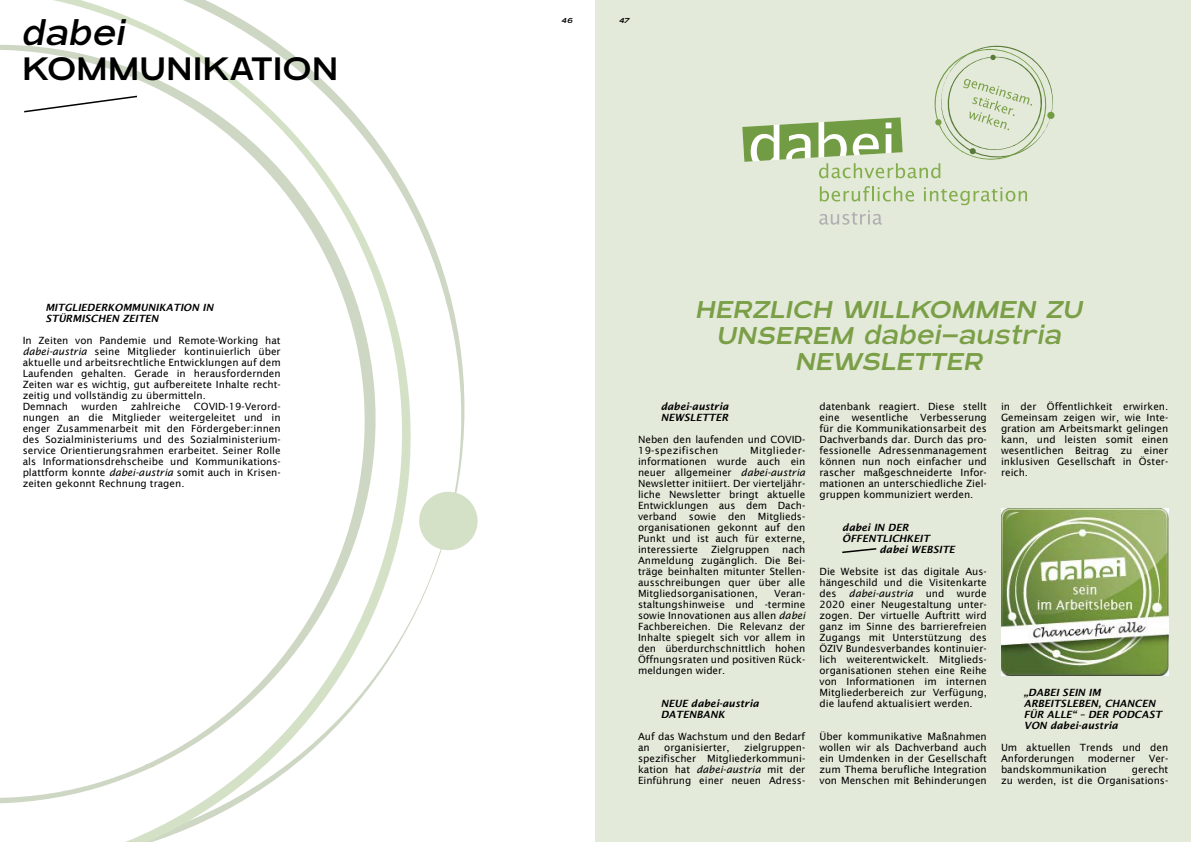
<style>
.page{position:relative;width:1191px;height:842px;background:#fff}
.page>*{position:absolute;margin:0;border:0;box-sizing:border-box;transform-origin:0 0}
.t1{font:40.5px "Blatant";letter-spacing:.03em;color:#000}
.t2{font:italic 40.5px "Blatant";letter-spacing:.03em;color:#000}
.t3{font:italic 30.4px/25.9px "Blatant";letter-spacing:.03em;color:#7a9f47;text-align:center}
.t4{font:10px/11px "Lucida Sans";color:#000;text-align:justify}
.t5{font:italic 600 10px/11px "Lucida Sans";color:#000}
.t6{font:italic 9px "Blatant";color:#000}
.s1{font-style:italic}
</style>
<div class="page">
<div style="left:595px;top:0;width:596px;height:842px;background:#e4eada"></div>
<svg style="left:0;top:0;width:419px;height:842px"></svg>
<svg style="left:415px;top:488px;width:63px;height:66px"></svg>
<svg style="left:23px;top:95px;width:116px;height:18px"></svg>
<svg style="left:842px;top:548px;width:35px;height:6px"></svg>
<svg style="left:820px;top:186px;width:94px;height:15px"></svg>
<svg style="left:924px;top:187px;width:103px;height:18px"></svg>
<svg style="left:819px;top:210px;width:63px;height:15px"></svg>
<svg style="left:742px;top:45px;width:313px;height:133px"></svg>
<img style="left:1001px;top:508px;width:167px;height:167px">
<h1 class="t2" style="left:23px;top:12px;width:104px">dabei</h1>
<h1 class="t1" style="left:23px;top:46px;width:316px">KOMMUNIKATION</h1>
<p class="t6" style="left:562px;top:15px;width:12px">46</p>
<p class="t6" style="left:619px;top:15px;width:12px">47</p>
<h2 class="t3" style="left:697px;top:296px;width:388px">HERZLICH WILLKOMMEN ZU<br>UNSEREM dabei-austria<br>NEWSLETTER</h2>
<p class="t5" style="left:45px;top:302px;width:169px">MITGLIEDERKOMMUNIKATION IN<br>STÜRMISCHEN ZEITEN</p>
<p class="t4" style="left:23px;top:335px;width:259px;text-align:left">In Zeiten von Pandemie und Remote-Working hat <span class="s1">dabei-austria</span> seine Mitglieder kontinuierlich über aktuelle und arbeitsrechtliche Entwicklungen auf dem Laufenden gehalten. Gerade in herausfordernden Zeiten war es wichtig, gut aufbereitete Inhalte recht&shy;zeitig und vollständig zu übermitteln.<br>Demnach</p>
<p class="t4" style="left:1001px;top:401px;width:169px">in der Öffentlichkeit erwirken.<br>Gemeinsam zeigen wir, wie Inte&shy;gration am Arbeitsmarkt gelingen kann, und leisten somit einen wesentlichen Beitrag zu einer inklusiven Gesellschaft in Öster&shy;reich.</p>
<p class="t4" style="left:819px;top:401px;width:169px">datenbank reagiert. Diese stellt eine wesentliche Verbesserung für die Kommunikationsarbeit des Dachverbands dar. Durch das pro&shy;fessionelle Adressenmanagement können nun noch einfacher und rascher maßgeschneiderte Infor&shy;mationen an unterschiedliche Ziel&shy;gruppen kommuniziert werden.</p>
<p class="t5" style="left:842px;top:522px;width:68px">dabei IN DER</p>
<p class="t5" style="left:842px;top:533px;width:89px">ÖFFENTLICHKEIT</p>
<p class="t5" style="left:879px;top:544px;width:77px">dabei WEBSITE</p>
<p class="t4" style="left:819px;top:566px;width:169px">Die Website ist das digitale Aus&shy;hängeschild und die Visitenkarte des <span class="s1">dabei-austria</span> und wurde 2020 einer Neugestaltung unter&shy;zogen. Der virtuelle Auftritt wird ganz im Sinne des barrierefreien Zugangs mit Unterstützung des ÖZIV Bundesverbandes kontinuier&shy;lich weiterentwickelt. Mitglieds&shy;organisationen stehen eine Reihe von Informationen im internen Mitgliederbereich zur Verfügung, die laufend aktualisiert werden.</p>
<p class="t4" style="left:819px;top:731px;width:169px">Über kommunikative Maßnahmen wollen wir als Dachverband auch ein Umdenken in der Gesellschaft zum Thema berufliche Integration von Menschen mit Behinderungen</p>
<p class="t4" style="left:23px;top:401px;width:259px;text-indent:171px">COVID-19-Verord&shy;nungen an die Mitglieder weitergeleitet und in enger Zusammenarbeit mit den Fördergeber:innen des Sozialministeriums und des Sozialministerium&shy;service Orientierungsrahmen erarbeitet. Seiner Rolle als Informationsdrehscheibe und Kommunikations&shy;plattform konnte <span class="s1">dabei-austria</span> somit auch in Krisen&shy;zeiten gekonnt Rechnung tragen.</p>
<p class="t5" style="left:660px;top:401px;width:69px">dabei-austria<br>NEWSLETTER</p>
<p class="t4" style="left:81px;top:401px;width:38px">wurden</p>
<p class="t4" style="left:131px;top:401px;width:51px">zahlreiche</p>
<p class="t4" style="left:638px;top:434px;width:169px">Neben den laufenden und COVID-<br>19-spezifischen</p>
<p class="t4" style="left:638px;top:445px;width:169px;text-indent:112px">Mitglieder&shy;informationen wurde auch ein neuer allgemeiner <span class="s1">dabei-austria </span>Newsletter initiiert. Der vierteljähr&shy;liche Newsletter bringt aktuelle Entwicklungen aus dem Dach&shy;verband sowie den Mitglieds&shy;organisationen gekonnt auf den Punkt und ist auch für externe, interessierte</p>
<p class="t4" style="left:638px;top:544px;width:169px;text-indent:144px">nach Anmeldung zugänglich. Die Bei&shy;träge beinhalten mitunter Stellen&shy;ausschreibungen quer über alle Mitgliedsorganisationen,</p>
<p class="t4" style="left:711px;top:544px;width:60px">Zielgruppen</p>
<p class="t4" style="left:638px;top:588px;width:169px;text-indent:136px">Veran&shy;staltungshinweise und -termine sowie Innovationen aus allen <span class="s1">dabei </span>Fachbereichen. Die Relevanz der Inhalte spiegelt sich vor allem in den überdurchschnittlich hohen Öffnungsraten und positiven Rück&shy;meldungen wider.</p>
<p class="t5" style="left:660px;top:698px;width:100px">NEUE dabei-austria<br>DATENBANK</p>
<p class="t4" style="left:638px;top:731px;width:169px">Auf das Wachstum und den Bedarf an</p>
<p class="t5" style="left:1023px;top:687px;width:139px">„DABEI SEIN IM<br>ARBEITSLEBEN, CHANCEN<br>FÜR ALLE“ – DER PODCAST<br>VON dabei-austria</p>
<p class="t4" style="left:1001px;top:742px;width:169px">Um aktuellen Trends und den<br>Anforderungen</p>
<p class="t4" style="left:638px;top:742px;width:169px;text-indent:106px">zielgruppen&shy;spezifischer Mitgliederkommuni&shy;kation hat <span class="s1">dabei-austria</span> mit der Einführung einer neuen Adress-</p>
<p class="t4" style="left:664px;top:742px;width:67px">organisierter,</p>
<p class="t4" style="left:1088px;top:753px;width:49px">moderner</p>
<p class="t4" style="left:1148px;top:753px;width:21px">Ver-</p>
<p class="t4" style="left:1001px;top:764px;width:107px">bandskommunikation</p>
<p class="t4" style="left:1001px;top:764px;width:169px;text-align:right">gerecht<br>zu werden, ist die Organisations-</p>
</div>
